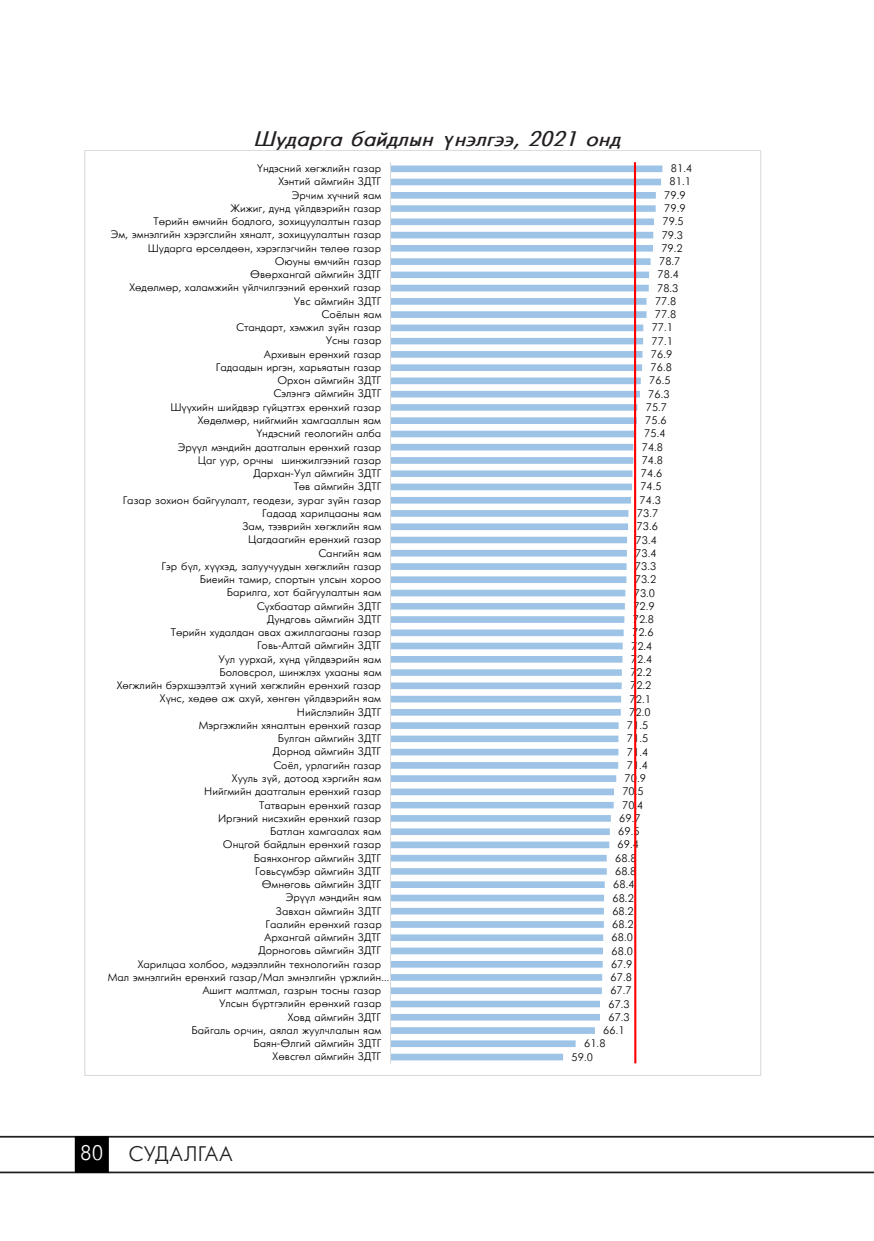
<style>
.page{position:relative;width:874px;height:1241px;background:#fff}
.page>*{position:absolute;margin:0;border:0;box-sizing:border-box;transform-origin:0 0}
.t1{font:italic 700 21px "Mogul Futuris";color:#231f20}
.t2{font:21px "Mogul Futuris";letter-spacing:.015em;color:#231f20}
.t3{font:10.85px "Mogul Futuris";color:#000;scale:1.04 1}
.s1{color:#fff}
</style>
<div class="page">
<hr style="left:0;top:1135px;width:873px;height:2px;background:#231f20">
<hr style="left:0;top:1171px;width:873px;height:2px;background:#231f20">
<div style="left:75px;top:1135px;width:34px;height:37px;background:#000;border:2px solid #000"></div>
<svg style="left:391px;top:165px;width:271px;height:895px"></svg>
<hr style="left:390px;top:162px;width:1px;height:901px;background:#d9d9d9">
<hr style="left:633px;top:162px;width:3px;height:901px;background:#f00">
<p class="t1" style="left:253px;top:128px;width:368px">Шударга байдлын үнэлгээ, 2021 онд</p>
<p class="t3" style="left:257px;top:163px;width:121px">Үндэсний хөгжлийн газар</p>
<p class="t3" style="left:670px;top:163px;width:22px">81.4</p>
<p class="t3" style="left:278px;top:176px;width:100px">Хэнтий аймгийн ЗДТГ</p>
<p class="t3" style="left:669px;top:176px;width:22px">81.1</p>
<p class="t3" style="left:292px;top:189px;width:87px">Эрчим хүчний яам</p>
<p class="t3" style="left:664px;top:189px;width:22px">79.9</p>
<p class="t3" style="left:230px;top:202px;width:146px">Жижиг, дунд үйлдвэрийн газар</p>
<p class="t3" style="left:663px;top:203px;width:22px">79.9</p>
<p class="t3" style="left:153px;top:216px;width:220px">Төрийн өмчийн бодлого, зохицуулалтын газар</p>
<p class="t3" style="left:662px;top:216px;width:22px">79.5</p>
<p class="t3" style="left:111px;top:229px;width:261px">Эм, эмнэлгийн хэрэгслийн хяналт, зохицуулалтын газар</p>
<p class="t3" style="left:661px;top:229px;width:22px">79.3</p>
<p class="t3" style="left:148px;top:242px;width:226px">Шударга өрсөлдөөн, хэрэглэгчийн төлөө газар</p>
<p class="t3" style="left:661px;top:242px;width:22px">79.2</p>
<p class="t3" style="left:274px;top:255px;width:104px">Оюуны өмчийн газар</p>
<p class="t3" style="left:658px;top:256px;width:22px">78.7</p>
<p class="t3" style="left:250px;top:269px;width:127px">Өвөрхангай аймгийн ЗДТГ</p>
<p class="t3" style="left:657px;top:269px;width:22px">78.4</p>
<p class="t3" style="left:129px;top:282px;width:243px">Хөдөлмөр, халамжийн үйлчилгээний ерөнхий газар</p>
<p class="t3" style="left:656px;top:282px;width:22px">78.3</p>
<p class="t3" style="left:294px;top:295px;width:85px">Увс аймгийн ЗДТГ</p>
<p class="t3" style="left:654px;top:295px;width:22px">77.8</p>
<p class="t3" style="left:321px;top:308px;width:59px">Соёлын яам</p>
<p class="t3" style="left:654px;top:309px;width:22px">77.8</p>
<p class="t3" style="left:236px;top:322px;width:141px">Стандарт, хэмжил зүйн газар</p>
<p class="t3" style="left:651px;top:322px;width:22px">77.1</p>
<p class="t3" style="left:325px;top:335px;width:55px">Усны газар</p>
<p class="t3" style="left:651px;top:335px;width:22px">77.1</p>
<p class="t3" style="left:264px;top:348px;width:114px">Архивын ерөнхий газар</p>
<p class="t3" style="left:650px;top:348px;width:22px">76.9</p>
<p class="t3" style="left:216px;top:361px;width:160px">Гадаадын иргэн, харьяатын газар</p>
<p class="t3" style="left:650px;top:362px;width:22px">76.8</p>
<p class="t3" style="left:277px;top:375px;width:101px">Орхон аймгийн ЗДТГ</p>
<p class="t3" style="left:649px;top:375px;width:22px">76.5</p>
<p class="t3" style="left:273px;top:388px;width:105px">Сэлэнгэ аймгийн ЗДТГ</p>
<p class="t3" style="left:648px;top:388px;width:22px">76.3</p>
<p class="t3" style="left:170px;top:401px;width:204px">Шүүхийн шийдвэр гүйцэтгэх ерөнхий газар</p>
<p class="t3" style="left:645px;top:401px;width:22px">75.7</p>
<p class="t3" style="left:198px;top:414px;width:178px">Хөдөлмөр, нийгмийн хамгааллын яам</p>
<p class="t3" style="left:645px;top:415px;width:22px">75.6</p>
<p class="t3" style="left:256px;top:428px;width:121px">Үндэсний геологийн алба</p>
<p class="t3" style="left:644px;top:428px;width:22px">75.4</p>
<p class="t3" style="left:178px;top:441px;width:197px">Эрүүл мэндийн даатгалын ерөнхий газар</p>
<p class="t3" style="left:641px;top:441px;width:22px">74.8</p>
<p class="t3" style="left:198px;top:454px;width:178px">Цаг уур, орчны шинжилгээний газар</p>
<p class="t3" style="left:641px;top:454px;width:22px">74.8</p>
<p class="t3" style="left:253px;top:467px;width:124px">Дархан-Уул аймгийн ЗДТГ</p>
<p class="t3" style="left:640px;top:468px;width:22px">74.6</p>
<p class="t3" style="left:293px;top:481px;width:86px">Төв аймгийн ЗДТГ</p>
<p class="t3" style="left:640px;top:481px;width:22px">74.5</p>
<p class="t3" style="left:123px;top:494px;width:250px">Газар зохион байгуулалт, геодези, зураг зүйн газар</p>
<p class="t3" style="left:639px;top:494px;width:22px">74.3</p>
<p class="t3" style="left:262px;top:507px;width:116px">Гадаад харилцааны яам</p>
<p class="t3" style="left:636px;top:507px;width:22px">73.7</p>
<p class="t3" style="left:242px;top:520px;width:135px">Зам, тээврийн хөгжлийн яам</p>
<p class="t3" style="left:636px;top:521px;width:22px">73.6</p>
<p class="t3" style="left:248px;top:534px;width:129px">Цагдаагийн ерөнхий газар</p>
<p class="t3" style="left:635px;top:534px;width:22px">73.4</p>
<p class="t3" style="left:318px;top:547px;width:62px">Сангийн яам</p>
<p class="t3" style="left:635px;top:547px;width:22px">73.4</p>
<p class="t3" style="left:161px;top:560px;width:212px">Гэр бүл, хүүхэд, залуучуудын хөгжлийн газар</p>
<p class="t3" style="left:634px;top:560px;width:22px">73.3</p>
<p class="t3" style="left:200px;top:573px;width:176px">Биеийн тамир, спортын улсын хороо</p>
<p class="t3" style="left:634px;top:574px;width:22px">73.2</p>
<p class="t3" style="left:227px;top:587px;width:150px">Барилга, хот байгуулалтын яам</p>
<p class="t3" style="left:633px;top:587px;width:22px">73.0</p>
<p class="t3" style="left:256px;top:600px;width:121px">Сүхбаатар аймгийн ЗДТГ</p>
<p class="t3" style="left:633px;top:600px;width:22px">72.9</p>
<p class="t3" style="left:267px;top:613px;width:111px">Дундговь аймгийн ЗДТГ</p>
<p class="t3" style="left:632px;top:613px;width:22px">72.8</p>
<p class="t3" style="left:171px;top:626px;width:203px">Төрийн худалдан авах ажиллагааны газар</p>
<p class="t3" style="left:631px;top:627px;width:22px">72.6</p>
<p class="t3" style="left:257px;top:640px;width:121px">Говь-Алтай аймгийн ЗДТГ</p>
<p class="t3" style="left:630px;top:640px;width:22px">72.4</p>
<p class="t3" style="left:218px;top:653px;width:158px">Уул уурхай, хүнд үйлдвэрийн яам</p>
<p class="t3" style="left:630px;top:653px;width:22px">72.4</p>
<p class="t3" style="left:219px;top:666px;width:157px">Боловсрол, шинжлэх ухааны яам</p>
<p class="t3" style="left:630px;top:666px;width:22px">72.2</p>
<p class="t3" style="left:117px;top:679px;width:255px">Хөгжлийн бэрхшээлтэй хүний хөгжлийн ерөнхий газар</p>
<p class="t3" style="left:629px;top:680px;width:22px">72.2</p>
<p class="t3" style="left:160px;top:693px;width:214px">Хүнс, хөдөө аж ахуй, хөнгөн үйлдвэрийн яам</p>
<p class="t3" style="left:629px;top:693px;width:22px">72.1</p>
<p class="t3" style="left:297px;top:706px;width:83px">Нийслэлийн ЗДТГ</p>
<p class="t3" style="left:629px;top:706px;width:22px">72.0</p>
<p class="t3" style="left:199px;top:719px;width:177px">Мэргэжлийн хяналтын ерөнхий газар</p>
<p class="t3" style="left:626px;top:719px;width:22px">71.5</p>
<p class="t3" style="left:278px;top:732px;width:101px">Булган аймгийн ЗДТГ</p>
<p class="t3" style="left:626px;top:733px;width:22px">71.5</p>
<p class="t3" style="left:273px;top:746px;width:105px">Дорнод аймгийн ЗДТГ</p>
<p class="t3" style="left:626px;top:746px;width:22px">71.4</p>
<p class="t3" style="left:273px;top:759px;width:105px">Соёл, урлагийн газар</p>
<p class="t3" style="left:626px;top:759px;width:22px">71.4</p>
<p class="t3" style="left:232px;top:772px;width:145px">Хууль зүй, дотоод хэргийн яам</p>
<p class="t3" style="left:624px;top:772px;width:22px">70.9</p>
<p class="t3" style="left:204px;top:785px;width:171px">Нийгмийн даатгалын ерөнхий газар</p>
<p class="t3" style="left:622px;top:786px;width:22px">70.5</p>
<p class="t3" style="left:259px;top:799px;width:119px">Татварын ерөнхий газар</p>
<p class="t3" style="left:621px;top:799px;width:22px">70.4</p>
<p class="t3" style="left:218px;top:812px;width:158px">Иргэний нисэхийн ерөнхий газар</p>
<p class="t3" style="left:619px;top:812px;width:22px">69.7</p>
<p class="t3" style="left:270px;top:825px;width:108px">Батлан хамгаалах яам</p>
<p class="t3" style="left:618px;top:825px;width:22px">69.5</p>
<p class="t3" style="left:223px;top:838px;width:153px">Онцгой байдлын ерөнхий газар</p>
<p class="t3" style="left:617px;top:839px;width:22px">69.4</p>
<p class="t3" style="left:254px;top:852px;width:124px">Баянхонгор аймгийн ЗДТГ</p>
<p class="t3" style="left:615px;top:852px;width:22px">68.8</p>
<p class="t3" style="left:255px;top:865px;width:123px">Говьсүмбэр аймгийн ЗДТГ</p>
<p class="t3" style="left:614px;top:865px;width:22px">68.8</p>
<p class="t3" style="left:262px;top:878px;width:116px">Өмнөговь аймгийн ЗДТГ</p>
<p class="t3" style="left:613px;top:878px;width:22px">68.4</p>
<p class="t3" style="left:286px;top:891px;width:93px">Эрүүл мэндийн яам</p>
<p class="t3" style="left:612px;top:892px;width:22px">68.2</p>
<p class="t3" style="left:276px;top:905px;width:103px">Завхан аймгийн ЗДТГ</p>
<p class="t3" style="left:612px;top:905px;width:22px">68.2</p>
<p class="t3" style="left:265px;top:918px;width:113px">Гаалийн ерөнхий газар</p>
<p class="t3" style="left:612px;top:918px;width:22px">68.2</p>
<p class="t3" style="left:264px;top:931px;width:114px">Архангай аймгийн ЗДТГ</p>
<p class="t3" style="left:611px;top:931px;width:22px">68.0</p>
<p class="t3" style="left:258px;top:944px;width:119px">Дорноговь аймгийн ЗДТГ</p>
<p class="t3" style="left:611px;top:945px;width:22px">68.0</p>
<p class="t3" style="left:138px;top:958px;width:235px">Харилцаа холбоо, мэдээллийн технологийн газар</p>
<p class="t3" style="left:610px;top:958px;width:22px">67.9</p>
<p class="t3" style="left:108px;top:971px;width:272px">Мал эмнэлгийн ерөнхий газар/Мал эмнэлгийн үржлийн …</p>
<p class="t3" style="left:610px;top:971px;width:22px">67.8</p>
<p class="t3" style="left:202px;top:984px;width:173px">Ашигт малтмал, газрын тосны газар</p>
<p class="t3" style="left:610px;top:984px;width:22px">67.7</p>
<p class="t3" style="left:219px;top:997px;width:158px">Улсын бүртгэлийн ерөнхий газар</p>
<p class="t3" style="left:608px;top:998px;width:22px">67.3</p>
<p class="t3" style="left:288px;top:1011px;width:91px">Ховд аймгийн ЗДТГ</p>
<p class="t3" style="left:608px;top:1011px;width:22px">67.3</p>
<p class="t3" style="left:191px;top:1024px;width:184px">Байгаль орчин, аялал жуулчлалын яам</p>
<p class="t3" style="left:603px;top:1024px;width:22px">66.1</p>
<p class="t3" style="left:253px;top:1037px;width:124px">Баян-Өлгий аймгийн ЗДТГ</p>
<p class="t3" style="left:584px;top:1037px;width:22px">61.8</p>
<p class="t3" style="left:272px;top:1051px;width:106px">Хөвсгөл аймгийн ЗДТГ</p>
<p class="t3" style="left:571px;top:1051px;width:22px">59.0</p>
<h1 class="t2" style="left:80px;top:1143px;width:154px"><span class="s1">80</span> СУДАЛГАА</h1>
</div>
